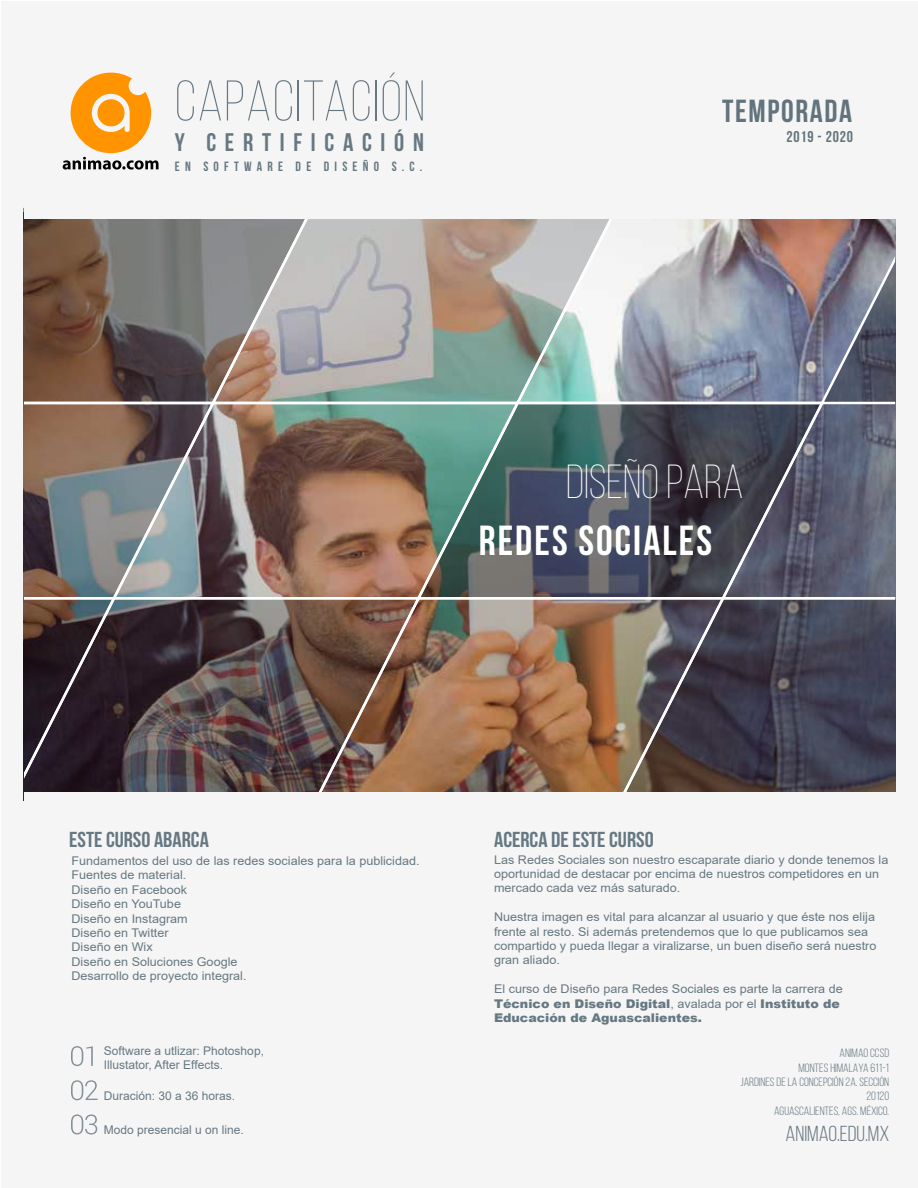
<style>
.page{position:relative;width:918px;height:1188px;background:#fff}
.page>*{position:absolute;margin:0;border:0;box-sizing:border-box;transform-origin:0 0}
.t1{font:300 57.3px "Bebas Neue";letter-spacing:.025em;color:#667882}
.t2{font:300 47.7px "Bebas Neue";color:#fff}
.t3{font:700 42px "Bebas Neue";letter-spacing:.05em;color:#fff}
.t4{font:700 31.95px "Bebas Neue";letter-spacing:.05em;color:#667882}
.t5{font:700 25.5px "Bebas Neue";letter-spacing:.345em;color:#667882}
.t6{font:700 21.6px "Bebas Neue";color:#667882;scale:1.05 1}
.t7{font:21.6px "Bebas Neue";color:#667882;scale:1.05 1}
.t8{font:700 15.6px "Bebas Neue";letter-spacing:.05em;color:#667882}
.t9{font:700 13.5px "Bebas Neue";letter-spacing:.39em;color:#667882}
.t10{font:12px/14.4px "Arial";color:#667882;scale:1.05 1}
.t11{font:12px/14.4px "Arial";color:#667882}
.t12{font:12px/14.4px "Bebas Neue";color:#667882;text-align:right;scale:1.05 1}
.s1{font-weight:900}
</style>
<div class="page">
<div style="left:1px;top:2px;width:917px;height:1186px;background:#f5f5f5"></div>
<svg style="left:24px;top:219px;width:187px;height:183px;background:#6c5b52"></svg>
<svg style="left:211px;top:219px;width:305px;height:183px;background:#a7a39d"></svg>
<svg style="left:516px;top:219px;width:205px;height:183px"></svg>
<svg style="left:520px;top:404px;width:201px;height:193px;background:#454e59"></svg>
<img style="left:215px;top:404px;width:305px;height:193px">
<svg style="left:24px;top:404px;width:191px;height:193px;background:#7a7574"></svg>
<svg style="left:721px;top:219px;width:174px;height:378px;background:#6b6a79"></svg>
<svg style="left:24px;top:599px;width:294px;height:193px;background:#473b3f"></svg>
<svg style="left:725px;top:599px;width:170px;height:193px;background:#403f4f"></svg>
<img style="left:318px;top:599px;width:407px;height:193px">
<svg style="left:63px;top:73px;width:96px;height:97px"></svg>
<svg style="left:71px;top:1046px;width:22px;height:20px"></svg>
<svg style="left:71px;top:1080px;width:27px;height:20px"></svg>
<svg style="left:71px;top:1115px;width:26px;height:19px"></svg>
<h1 class="t1" style="left:175px;top:70px;width:252px">CAPACITACIÓN</h1>
<h3 class="t5" style="left:175px;top:128px;width:251px">Y CERTIFICACIÓN</h3>
<p class="t9" style="left:175px;top:159px;width:249px">EN SOFTWARE DE DISEÑO S.C.</p>
<h3 class="t4" style="left:722px;top:93px;width:131px">TEMPORADA</h3>
<h3 class="t8" style="left:787px;top:128px;width:68px">2019 - 2020</h3>
<h2 class="t2" style="left:566px;top:456px;width:179px">DISEÑO PARA</h2>
<h3 class="t3" style="left:479px;top:518px;width:235px">rEDES SOCIALES</h3>
<h3 class="t6" style="left:69px;top:827px;width:135px">ESTE CURSO ABARCA</h3>
<h3 class="t6" style="left:494px;top:827px;width:153px">ACERCA DE ESTE CURSO</h3>
<p class="t10" style="left:72px;top:854px;width:333px">Fundamentos del uso de las redes sociales para la publicidad.<br>Fuentes de material.<br>Diseño en Facebook<br>Diseño en YouTube<br>Diseño en Instagram<br>Diseño en Twitter<br>Diseño en Wix<br>Diseño en Soluciones Google<br>Desarrollo de proyecto integral.</p>
<p class="t10" style="left:494px;top:852px;width:377px">Las Redes Sociales son nuestro escaparate diario y donde tenemos la oportunidad de destacar por encima de nuestros competidores en un mercado cada vez más saturado.</p>
<p class="t10" style="left:494px;top:910px;width:366px">Nuestra imagen es vital para alcanzar al usuario y que éste nos elija frente al resto. Si además pretendemos que lo que publicamos sea compartido y pueda llegar a viralizarse, un buen diseño será nuestro gran aliado.</p>
<p class="t10" style="left:494px;top:982px;width:334px">El curso de Diseño para Redes Sociales es parte la carrera de<br><span class="s1">Técnico en Diseño Digital</span>, avalada por el <span class="s1">Instituto de<br>Educación de Aguascalientes.</span></p>
<p class="t11" style="left:104px;top:1043px;width:162px">Software a utlizar: Photoshop,<br>Illustator, After Effects.</p>
<p class="t11" style="left:104px;top:1089px;width:133px">Duración: 30 a 36 horas.</p>
<p class="t11" style="left:104px;top:1123px;width:142px">Modo presencial u on line.</p>
<p class="t12" style="left:741px;top:1046px;width:143px">ANIMAO CCSD<br>MONTES HIMALAYA 611-1<br>JARDINES DE LA CONCEPCIÓN 2A. SECCIÓN<br>20120<br>AGUASCALIENTES, AGS. MÉXICO.</p>
<h3 class="t7" style="left:786px;top:1122px;width:100px">ANIMAO.EDU.MX</h3>
</div>
